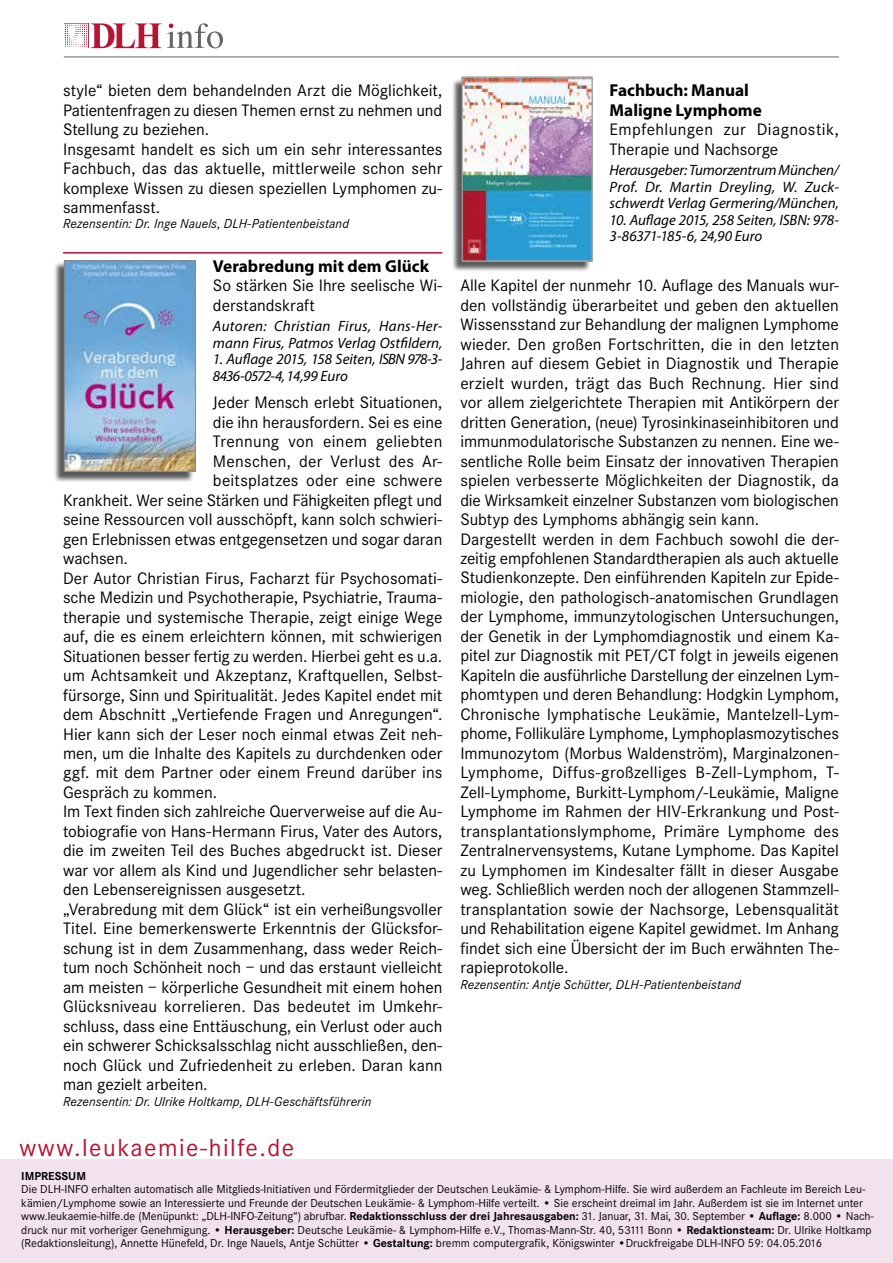
<style>
.page{position:relative;width:893px;height:1263px;background:#fff}
.page>*{position:absolute;margin:0;border:0;box-sizing:border-box;transform-origin:0 0}
.t1{font:25.5px "Corporate S";letter-spacing:.06em;color:#b51434}
.t2{font:17.25px/19.5px "Corporate S";color:#000}
.t3{font:17.25px/19.5px "Corporate S";letter-spacing:.02em;color:#000}
.t4{font:700 17.25px/19.5px "Myriad Pro";color:#000}
.t5{font:16.5px "Myriad Pro";color:#000}
.t6{font:italic 15px/16.5px "Myriad Pro";color:#000}
.t7{font:italic 15px/16.5px "Myriad Pro";letter-spacing:-.02em;color:#000}
.t8{font:italic 13.5px "Corporate S";letter-spacing:.005em;color:#000}
.t9{font:12px/13.5px "Corporate S";color:#000}
.t10{font:300 12px "Myriad Pro";color:#000}
.t11{font:700 12px "Corporate S";color:#000}
.s1{font-weight:700}
.s2{font-weight:600}
.s3{font-weight:600;color:#b51434}
</style>
<div class="page">
<hr style="left:63px;top:252px;width:379px;height:2px;background:#b51434">
<div style="left:451px;top:78px;width:140px;height:194px;background:#000;opacity:.65"></div>
<img style="left:464px;top:79px;width:127px;height:181px">
<div style="left:462px;top:77px;width:131px;height:185px;border:1px solid #87888a"></div>
<div style="left:53px;top:261px;width:142px;height:221px;background:#000;opacity:.65"></div>
<img style="left:66px;top:262px;width:128px;height:208px">
<div style="left:64px;top:260px;width:132px;height:212px;border:1px solid #87888a"></div>
<svg style="left:64px;top:23px;width:97px;height:25px"></svg>
<svg style="left:167px;top:23px;width:56px;height:25px"></svg>
<hr style="left:64px;top:57px;width:775px;height:1px;background:#646567">
<div style="left:0;top:1160px;width:893px;height:103px;background:#f1e2ee"></div>
<p class="t2" style="left:63px;top:81px;width:381px">style“ bieten dem behandelnden Arzt die Möglichkeit, Patientenfragen zu diesen Themen ernst zu nehmen und Stellung zu beziehen.<br>Insgesamt handelt es sich um ein sehr interessantes Fachbuch, das das aktuelle, mittlerweile schon sehr komplexe Wissen zu diesen speziellen Lymphomen zu&shy;sammenfasst.</p>
<p class="t8" style="left:63px;top:216px;width:287px">Rezensentin: Dr. Inge Nauels, DLH-Patientenbeistand</p>
<p class="t4" style="left:213px;top:255px;width:218px">Verabredung mit dem Glück</p>
<p class="t2" style="left:213px;top:276px;width:231px">So stärken Sie Ihre seelische Wi&shy;derstandskraft</p>
<p class="t6" style="left:213px;top:318px;width:231px">Autoren: Christian Firus, Hans-Her&shy;mann Firus, Patmos Verlag Ostfildern,</p>
<p class="t7" style="left:213px;top:351px;width:231px">1. Auflage 2015, 158 Seiten, ISBN 978-3-<br>8436-0572-4, 14,99 Euro</p>
<p class="t2" style="left:213px;top:393px;width:231px">Jeder Mensch erlebt Situationen,</p>
<p class="t2" style="left:213px;top:412px;width:231px">die ihn herausfordern. Sei es eine</p>
<p class="t3" style="left:213px;top:432px;width:231px">Trennung von einem geliebten</p>
<p class="t2" style="left:213px;top:451px;width:231px">Menschen, der Verlust des Ar-</p>
<p class="t2" style="left:213px;top:471px;width:231px">beitsplatzes oder eine schwere</p>
<p class="t2" style="left:63px;top:490px;width:381px">Krankheit. Wer seine Stärken und Fähigkeiten pflegt und</p>
<p class="t2" style="left:63px;top:510px;width:381px">seine Ressourcen voll ausschöpft, kann solch schwieri-</p>
<p class="t2" style="left:63px;top:529px;width:381px">gen Erlebnissen etwas entgegensetzen und sogar daran</p>
<p class="t2" style="left:63px;top:549px;width:66px">wachsen.</p>
<p class="t2" style="left:63px;top:568px;width:381px">Der Autor Christian Firus, Facharzt für Psychosomati-</p>
<p class="t2" style="left:63px;top:588px;width:381px">sche Medizin und Psychotherapie, Psychiatrie, Trauma-</p>
<p class="t2" style="left:63px;top:607px;width:381px">therapie und systemische Therapie, zeigt einige Wege</p>
<p class="t2" style="left:63px;top:627px;width:381px">auf, die es einem erleichtern können, mit schwierigen</p>
<p class="t2" style="left:63px;top:646px;width:381px">Situationen besser fertig zu werden. Hierbei geht es u.a.</p>
<p class="t2" style="left:63px;top:666px;width:381px">um Achtsamkeit und Akzeptanz, Kraftquellen, Selbst-</p>
<p class="t2" style="left:63px;top:685px;width:381px">fürsorge, Sinn und Spiritualität. Jedes Kapitel endet mit</p>
<p class="t2" style="left:63px;top:705px;width:381px">dem Abschnitt „Vertiefende Fragen und Anregungen“.</p>
<p class="t2" style="left:63px;top:724px;width:381px">Hier kann sich der Leser noch einmal etwas Zeit neh-</p>
<p class="t2" style="left:63px;top:744px;width:381px">men, um die Inhalte des Kapitels zu durchdenken oder</p>
<p class="t2" style="left:63px;top:763px;width:381px">ggf. mit dem Partner oder einem Freund darüber ins</p>
<p class="t2" style="left:63px;top:783px;width:156px">Gespräch zu kommen.</p>
<p class="t2" style="left:63px;top:802px;width:381px">Im Text finden sich zahlreiche Querverweise auf die Au-</p>
<p class="t2" style="left:63px;top:822px;width:381px">tobiografie von Hans-Hermann Firus, Vater des Autors,</p>
<p class="t2" style="left:63px;top:841px;width:381px">die im zweiten Teil des Buches abgedruckt ist. Dieser</p>
<p class="t2" style="left:63px;top:861px;width:381px">war vor allem als Kind und Jugendlicher sehr belasten-</p>
<p class="t2" style="left:63px;top:880px;width:244px">den Lebensereignissen ausgesetzt.</p>
<p class="t2" style="left:63px;top:900px;width:381px">„Verabredung mit dem Glück“ ist ein verheißungsvoller</p>
<p class="t2" style="left:63px;top:919px;width:381px">Titel. Eine bemerkenswerte Erkenntnis der Glücksfor-</p>
<p class="t2" style="left:63px;top:939px;width:381px">schung ist in dem Zusammenhang, dass weder Reich-</p>
<p class="t2" style="left:63px;top:958px;width:381px">tum noch Schönheit noch – und das erstaunt vielleicht</p>
<p class="t2" style="left:63px;top:978px;width:381px">am meisten – körperliche Gesundheit mit einem hohen</p>
<p class="t2" style="left:63px;top:997px;width:381px">Glücksniveau korrelieren. Das bedeutet im Umkehr-</p>
<p class="t2" style="left:63px;top:1017px;width:381px">schluss, dass eine Enttäuschung, ein Verlust oder auch</p>
<p class="t2" style="left:63px;top:1036px;width:381px">ein schwerer Schicksalsschlag nicht ausschließen, den-</p>
<p class="t2" style="left:63px;top:1056px;width:381px">noch Glück und Zufriedenheit zu erleben. Daran kann</p>
<p class="t2" style="left:63px;top:1075px;width:146px">man gezielt arbeiten.</p>
<p class="t8" style="left:63px;top:1093px;width:310px">Rezensentin: Dr. Ulrike Holtkamp, DLH-Geschäftsführerin</p>
<h1 class="t1" style="left:20px;top:1133px;width:276px">www.leukaemie-hilfe.de</h1>
<p class="t4" style="left:610px;top:80px;width:154px">Fachbuch: Manual<br>Maligne Lymphome</p>
<p class="t3" style="left:610px;top:120px;width:231px">Empfehlungen zur Diagnostik,<br>Therapie und Nachsorge</p>
<p class="t6" style="left:610px;top:162px;width:231px;text-align:justify">Herausgeber: Tumorzentrum München/ Prof. Dr. Martin Dreyling, W. Zuck&shy;schwerdt Verlag Germering/München,</p>
<p class="t6" style="left:610px;top:211px;width:231px">10. Auflage 2015, 258 Seiten, ISBN: 978-<br>3-86371-185-6, 24,90 Euro</p>
<p class="t2" style="left:460px;top:276px;width:380px">Alle Kapitel der nunmehr 10. Auflage des Manuals wur&shy;den vollständig überarbeitet und geben den aktuellen Wissensstand zur Behandlung der malignen Lymphome wieder. Den großen Fortschritten, die in den letzten Jahren auf diesem Gebiet in Diagnostik und Therapie erzielt wurden, trägt das Buch Rechnung. Hier sind vor allem zielgerichtete Therapien mit Antikörpern der dritten Generation, (neue) Tyrosinkinaseinhibitoren und immunmodulatorische Substanzen zu nennen. Eine we&shy;sentliche Rolle beim Einsatz der innovativen Therapien spielen verbesserte Möglichkeiten der Diagnostik, da die Wirksamkeit einzelner Substanzen vom biologischen Subtyp des Lymphoms abhängig sein kann.<br>Dargestellt werden in dem Fachbuch sowohl die der&shy;zeitig empfohlenen Standardtherapien als auch aktuelle Studienkonzepte. Den einführenden Kapiteln zur Epide&shy;miologie, den pathologisch-anatomischen Grundlagen der Lymphome, immunzytologischen Untersuchungen, der Genetik in der Lymphomdiagnostik und einem Ka&shy;pitel zur Diagnostik mit PET/CT folgt in jeweils eigenen Kapiteln die ausführliche Darstellung der einzelnen Lym&shy;phomtypen und deren Behandlung: Hodgkin Lymphom, Chronische lymphatische Leukämie, Mantelzell-Lym&shy;phome, Follikuläre Lymphome, Lymphoplasmozytisches Immunozytom (Morbus Waldenström), Marginalzonen-Lymphome, Diffus-großzelliges B-Zell-Lymphom, T-Zell-Lymphome, Burkitt-Lymphom/-Leukämie, Maligne Lymphome im Rahmen der HIV-Erkrankung und Post&shy;transplantationslymphome, Primäre Lymphome des Zentralnervensystems, Kutane Lymphome. Das Kapitel zu Lymphomen im Kindesalter fällt in dieser Ausgabe weg. Schließlich werden noch der allogenen Stammzell&shy;transplantation sowie der Nachsorge, Lebensqualität und Rehabilitation eigene Kapitel gewidmet. Im Anhang findet sich eine Übersicht der im Buch erwähnten The&shy;rapieprotokolle.</p>
<p class="t8" style="left:460px;top:976px;width:282px">Rezensentin: Antje Schütter, DLH-Patientenbeistand</p>
<p class="t11" style="left:21px;top:1168px;width:66px">IMPRESSUM</p>
<p class="t9" style="left:21px;top:1182px;width:854px">Die DLH-INFO erhalten automatisch alle Mitglieds-Initiativen und Fördermitglieder der Deutschen Leukämie- &amp; Lymphom-Hilfe. Sie wird außerdem an Fachleute im Bereich Leu&shy;kämien/Lymphome sowie an Interessierte und Freunde der Deutschen Leukämie- &amp; Lymphom-Hilfe verteilt. • Sie erscheint dreimal im Jahr. Außerdem ist sie im Internet unter www.leukaemie-hilfe.de (Menüpunkt: „DLH-INFO-Zeitung“) abrufbar. <span class="s1">Redaktionsschluss der drei Jahresausgaben:</span> 31. Januar, 31. Mai, 30. September • <span class="s1">Auflage:</span> 8.000 • Nach&shy;druck nur mit vorheriger Genehmigung. • <span class="s1">Herausgeber:</span> Deutsche Leukämie- &amp; Lymphom-Hilfe e.V., Thomas-Mann-Str. 40, 53111 Bonn • <span class="s1">Redaktionsteam:</span> Dr. Ulrike Holtkamp (Redaktionsleitung), Annette Hünefeld, Dr. Inge Nauels, Antje Schütter • <span class="s1">Gestaltung:</span> bremm computergrafik, Königswinter •Druckfreigabe DLH-INFO 59: 04.05.2016</p>
<p class="t5" style="left:41px;top:1238px;width:18px">24</p>
<p class="t10" style="left:753px;top:1239px;width:91px"><span class="s2">DLH</span><span class="s3">i</span>nfo 59 I/2016</p>
</div>
